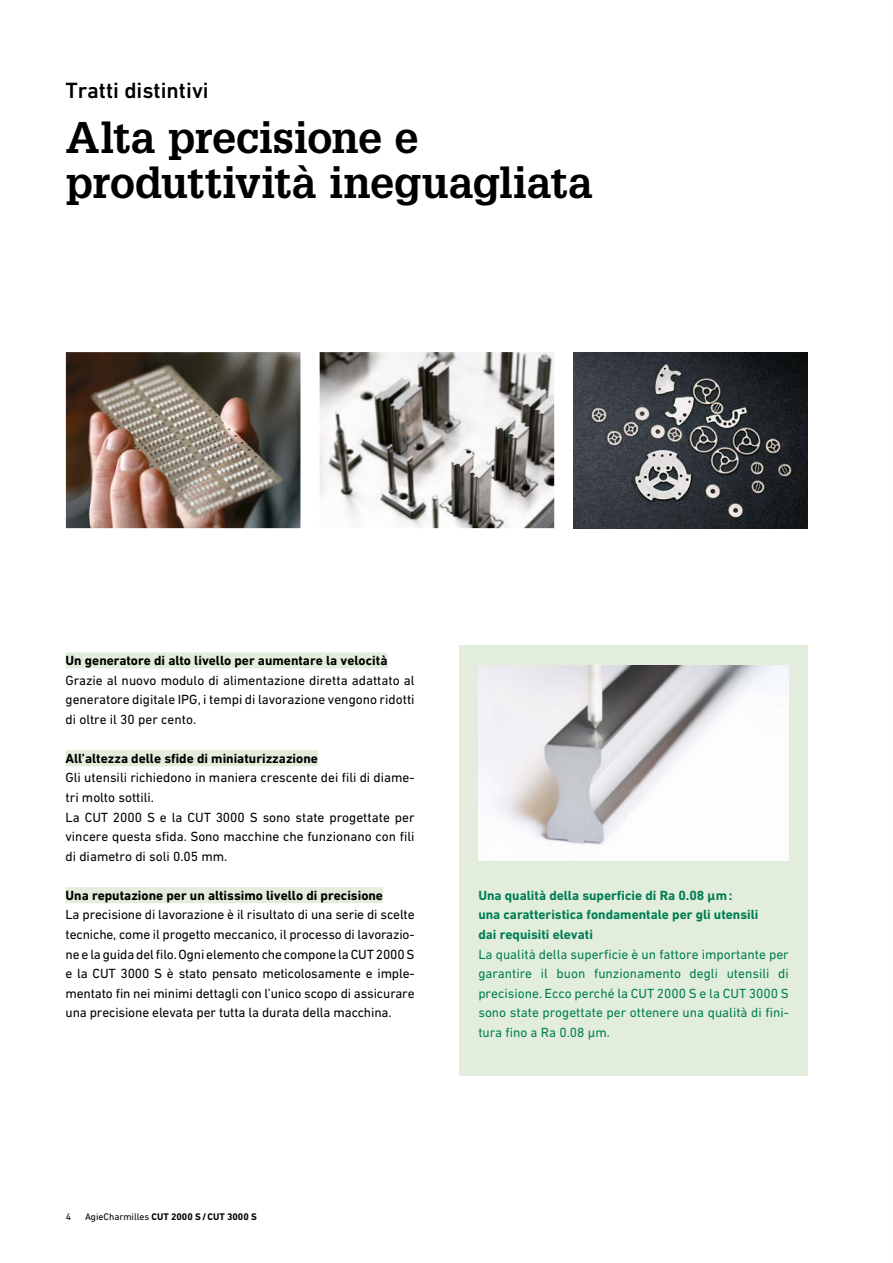
<style>
.page{position:relative;width:893px;height:1263px;background:#fff}
.page>*{position:absolute;margin:0;border:0;box-sizing:border-box;transform-origin:0 0}
.t1{font:700 43.35px/45.2px "Glypha LT Pro";letter-spacing:-.01em;color:#000}
.t2{font:500 22.5px "DIN Next W1 G";color:#000}
.t3{font:13.5px/19.5px "DIN Next W1 G";color:#000;text-align:justify}
.t4{font:13.5px/19.5px "DIN Next W1 G";color:#007e54;text-align:justify}
.t5{font:700 13.5px "DIN Next W1 G";color:#000}
.t6{font:700 13.5px/19.5px "DIN Next W1 G";color:#007e54}
.t7{font:700 9.75px "DIN Next W1 G";color:#000}
.t8{font:9.75px "DIN Next W1 G";color:#000}
.s1{font-weight:400}
</style>
<div class="page">
<img style="left:573px;top:352px;width:235px;height:176px">
<img style="left:320px;top:352px;width:234px;height:176px">
<img style="left:66px;top:352px;width:234px;height:176px">
<div style="left:459px;top:645px;width:349px;height:431px;background:#e2eedb"></div>
<div style="left:66px;top:652px;width:321px;height:16px;background:#e2eedb"></div>
<div style="left:66px;top:750px;width:252px;height:16px;background:#e2eedb"></div>
<div style="left:66px;top:887px;width:317px;height:16px;background:#e2eedb"></div>
<img style="left:478px;top:665px;width:311px;height:196px">
<h2 class="t2" style="left:66px;top:77px;width:145px">Tratti distintivi</h2>
<h1 class="t1" style="left:66px;top:114px;width:528px">Alta precisione e produttività ineguagliata</h1>
<p class="t5" style="left:66px;top:653px;width:323px">Un generatore di alto livello per aumentare la velocità</p>
<p class="t3" style="left:66px;top:670px;width:351px">Grazie al nuovo modulo di alimentazione diretta adattato al generatore digitale IPG, i tempi di lavorazione vengono ridotti di oltre il 30 per cento.</p>
<p class="t5" style="left:66px;top:750px;width:254px">All’altezza delle sfide di miniaturizzazione</p>
<p class="t3" style="left:66px;top:768px;width:351px;text-align:left">Gli utensili richiedono in maniera crescente dei fili di diame&shy;tri molto sottili.<br>La CUT 2000 S e la CUT 3000 S sono state progettate per vincere questa sfida. Sono macchine che funzionano con fili di diametro di soli 0.05 mm.</p>
<p class="t5" style="left:66px;top:887px;width:319px">Una reputazione per un altissimo livello di precisione</p>
<p class="t3" style="left:66px;top:905px;width:351px">La precisione di lavorazione è il risultato di una serie di scelte tecniche, come il progetto meccanico, il processo di lavorazio&shy;ne e la guida del filo. Ogni elemento che compone la CUT 2000 S e la CUT 3000 S è stato pensato meticolosamente e imple&shy;mentato fin nei minimi dettagli con l’unico scopo di assicurare una precisione elevata per tutta la durata della macchina.</p>
<p class="t6" style="left:478px;top:885px;width:282px">Una qualità della superficie di Ra 0.08 µm:<br>una caratteristica fondamentale per gli utensili dai requisiti elevati</p>
<p class="t4" style="left:478px;top:944px;width:312px">La qualità della superficie è un fattore importante per garantire il buon funzionamento degli utensili di precisione. Ecco perché la CUT 2000 S e la CUT 3000 S sono state progettate per ottenere una qualità di fini&shy;tura fino a Ra 0.08 µm.</p>
<p class="t8" style="left:66px;top:1211px;width:7px">4</p>
<p class="t7" style="left:85px;top:1211px;width:173px"><span class="s1">AgieCharmilles</span> CUT 2000 S/CUT 3000 S</p>
</div>
